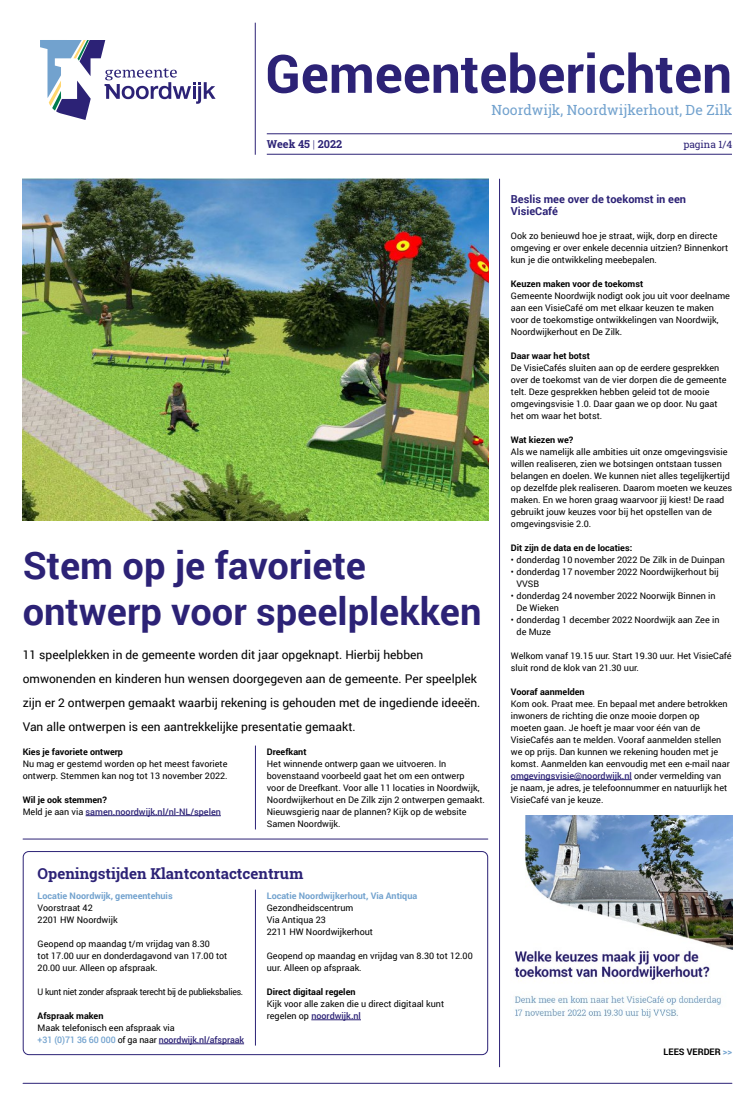
<style>
.page{position:relative;width:755px;height:1106px;background:#fff}
.page>*{position:absolute;margin:0;border:0;box-sizing:border-box;transform-origin:0 0}
._05_Kop_Artikel_Groo{font:700 53px "Roboto";color:#2c2276}
._05_Kop_Artikel_Groo-2{font:700 38px/46px "Roboto";color:#2c2276}
._06_Kop_Sub{font:700 15px "Roboto Slab";color:#2c2276}
._06_Kop_Sub-2{font:14px "Roboto Slab";color:#72a2ce}
._01_Body_Tekst-Inlei{font:12px/24px "Roboto";color:#000}
._07_Kopje_Alinea_11p{font:700 11px/12px "Roboto";color:#2c2276}
._05_Kop_Artikel_Groo-3{font:700 10.9px "Roboto Slab";color:#2c2276}
.t1{font:10px "Roboto Slab";color:#2c2276}
._02_Body_Tekst-Plain{font:9px/12px "Roboto";color:#000}
._12_Tussenkopje_9pt{font:700 9px "Roboto";color:#000}
._02_Body_Tekst-Plain-2{font:500 9px "Roboto";letter-spacing:-.01em;color:#2c2276}
._02_Body_Tekst-Plain-3{font:9px "Roboto";letter-spacing:-.025em;color:#000;scale:.95 1}
._02_Body_Tekst-Plain-4{font:700 9px "Roboto";color:#72a2ce}
._12_Tussenkopje_9pt-2{font:700 9px "Roboto";color:#72a2ce}
._03__Body_Tekst-Insp{font:700 9px "Roboto";color:#000}
.s1{font-weight:300}
.s2{font-weight:400;color:#000}
.s3{color:#72a2ce}
.s4{font-weight:500;color:#2c2276}
</style>
<div class="page">
<hr style="left:499px;top:179px;width:1px;height:888px;background:#2c2276">
<hr style="left:23px;top:1083px;width:708px;height:1px;background:#2c2276">
<img style="left:23px;top:179px;width:465px;height:342px">
<hr style="left:86px;top:815px;width:135px;height:1px;background:#2c2276">
<hr style="left:255px;top:745px;width:1px;height:84px;background:#2c2276">
<svg style="left:40px;top:40px;width:175px;height:80px"></svg>
<hr style="left:255px;top:23px;width:1px;height:132px;background:#2c2276">
<hr style="left:266px;top:154px;width:465px;height:1px;background:#2c2276">
<hr style="left:266px;top:133px;width:465px;height:1px;background:#2c2276">
<div style="left:23px;top:851px;width:465px;height:204px;border:1px solid #2c2276;border-radius:6px"></div>
<hr style="left:159px;top:1043px;width:85px;height:1px;background:#2c2276">
<hr style="left:311px;top:1019px;width:50px;height:1px;background:#2c2276">
<hr style="left:255px;top:889px;width:1px;height:156px;background:#2c2276">
<hr style="left:23px;top:838px;width:464px;height:1px;background:#2c2276">
<img style="left:513px;top:815px;width:218px;height:203px">
<hr style="left:510px;top:779px;width:121px;height:1px;background:#2c2276">
<p class="_05_Kop_Artikel_Groo" style="left:265px;top:37px;width:468px">Gemeenteberichten</p>
<p class="_06_Kop_Sub-2" style="left:491px;top:100px;width:242px">Noordwijk, Noordwijkerhout, De Zilk</p>
<p class="_05_Kop_Artikel_Groo-3" style="left:266px;top:137px;width:77px">Week 45 <span class="s1">|</span> 2022</p>
<p class="t1" style="left:682px;top:137px;width:50px">pagina 1/4</p>
<p class="_05_Kop_Artikel_Groo-2" style="left:23px;top:540px;width:460px">Stem op je favoriete ontwerp voor speelplekken</p>
<p class="_01_Body_Tekst-Inlei" style="left:23px;top:642px;width:459px">11 speelplekken in de gemeente worden dit jaar opgeknapt. Hierbij hebben omwonenden en kinderen hun wensen doorgegeven aan de gemeente. Per speelplek zijn er 2 ontwerpen gemaakt waarbij rekening is gehouden met de ingediende ideeën.<br>Van alle ontwerpen is een aantrekkelijke presentatie gemaakt.</p>
<p class="_12_Tussenkopje_9pt" style="left:23px;top:745px;width:102px">Kies je favoriete ontwerp</p>
<p class="_02_Body_Tekst-Plain" style="left:23px;top:757px;width:206px">Nu mag er gestemd worden op het meest favoriete ontwerp. Stemmen kan nog tot 13 november 2022.</p>
<p class="_12_Tussenkopje_9pt" style="left:23px;top:793px;width:86px">Wil je ook stemmen?</p>
<p class="_02_Body_Tekst-Plain-2" style="left:23px;top:805px;width:199px"><span class="s2">Meld je aan via</span> samen.noordwijk.nl/nl-NL/spelen</p>
<p class="_12_Tussenkopje_9pt" style="left:266px;top:745px;width:41px">Dreefkant</p>
<p class="_02_Body_Tekst-Plain" style="left:266px;top:757px;width:219px">Het winnende ontwerp gaan we uitvoeren. In bovenstaand voorbeeld gaat het om een ontwerp<br>voor de Dreefkant. Voor alle 11 locaties in Noordwijk, Noordwijkerhout en De Zilk zijn 2 ontwerpen gemaakt.<br>Nieuwsgierig naar de plannen? Kijk op de website Samen Noordwijk.</p>
<p class="_06_Kop_Sub" style="left:38px;top:863px;width:267px">Openingstijden Klantcontactcentrum</p>
<p class="_12_Tussenkopje_9pt-2" style="left:38px;top:889px;width:136px">Locatie Noordwijk, gemeentehuis</p>
<p class="_02_Body_Tekst-Plain" style="left:38px;top:901px;width:57px">Voorstraat 42</p>
<p class="_02_Body_Tekst-Plain" style="left:38px;top:913px;width:81px">2201 HW Noordwijk</p>
<p class="_02_Body_Tekst-Plain" style="left:38px;top:937px;width:174px">Geopend op maandag t/m vrijdag van 8.30</p>
<p class="_02_Body_Tekst-Plain" style="left:38px;top:949px;width:191px">tot 17.00 uur en donderdagavond van 17.00 tot<br>20.00 uur. Alleen op afspraak.</p>
<p class="_02_Body_Tekst-Plain-3" style="left:38px;top:985px;width:218px">U kunt niet zonder afspraak terecht bij de publieksbalies.</p>
<p class="_12_Tussenkopje_9pt" style="left:38px;top:1009px;width:67px">Afspraak maken</p>
<p class="_02_Body_Tekst-Plain" style="left:38px;top:1021px;width:138px">Maak telefonisch een afspraak via</p>
<p class="_02_Body_Tekst-Plain-2" style="left:38px;top:1033px;width:208px"><span class="s3">+31 (0)71 36 60 000</span> <span class="s2">of ga naar</span> noordwijk.nl/afspraak</p>
<p class="_02_Body_Tekst-Plain-4" style="left:266px;top:889px;width:152px">Locatie Noordwijkerhout, Via Antiqua</p>
<p class="_02_Body_Tekst-Plain" style="left:266px;top:901px;width:88px">Gezondheidscentrum</p>
<p class="_02_Body_Tekst-Plain" style="left:266px;top:913px;width:61px">Via Antiqua 23</p>
<p class="_02_Body_Tekst-Plain" style="left:266px;top:925px;width:108px">2211 HW Noordwijkerhout</p>
<p class="_02_Body_Tekst-Plain" style="left:266px;top:949px;width:207px">Geopend op maandag en vrijdag van 8.30 tot 12.00 uur. Alleen op afspraak.</p>
<p class="_12_Tussenkopje_9pt" style="left:266px;top:985px;width:90px">Direct digitaal regelen</p>
<p class="_02_Body_Tekst-Plain" style="left:266px;top:997px;width:179px">Kijk voor alle zaken die u direct digitaal kunt regelen op <span class="s4">noordwijk.nl</span></p>
<p class="_07_Kopje_Alinea_11p" style="left:510px;top:192px;width:177px">Beslis mee over de toekomst in een<br>VisieCafé</p>
<p class="_02_Body_Tekst-Plain" style="left:510px;top:229px;width:219px">Ook zo benieuwd hoe je straat, wijk, dorp en directe omgeving er over enkele decennia uitzien? Binnenkort kun je die ontwikkeling meebepalen.</p>
<p class="_12_Tussenkopje_9pt" style="left:510px;top:277px;width:134px">Keuzen maken voor de toekomst</p>
<p class="_02_Body_Tekst-Plain" style="left:510px;top:289px;width:220px">Gemeente Noordwijk nodigt ook jou uit voor deelname aan een VisieCafé om met elkaar keuzen te maken voor de toekomstige ontwikkelingen van Noordwijk, Noordwijkerhout en De Zilk.</p>
<p class="_12_Tussenkopje_9pt" style="left:510px;top:349px;width:80px">Daar waar het botst</p>
<p class="_02_Body_Tekst-Plain" style="left:510px;top:361px;width:217px">De VisieCafés sluiten aan op de eerdere gesprekken over de toekomst van de vier dorpen die de gemeente telt. Deze gesprekken hebben geleid tot de mooie omgevingsvisie 1.0. Daar gaan we op door. Nu gaat het om waar het botst.</p>
<p class="_12_Tussenkopje_9pt" style="left:510px;top:433px;width:64px">Wat kiezen we?</p>
<p class="_02_Body_Tekst-Plain" style="left:510px;top:445px;width:223px">Als we namelijk alle ambities uit onze omgevingsvisie willen realiseren, zien we botsingen ontstaan tussen belangen en doelen. We kunnen niet alles tegelijkertijd op dezelfde plek realiseren. Daarom moeten we keuzes maken. En we horen graag waarvoor jij kiest! De raad gebruikt jouw keuzes voor bij het opstellen van de omgevingsvisie 2.0.</p>
<p class="_12_Tussenkopje_9pt" style="left:510px;top:541px;width:123px">Dit zijn de data en de locaties:</p>
<p class="_02_Body_Tekst-Plain" style="left:510px;top:553px;width:215px">• donderdag 10 november 2022 De Zilk in de Duinpan</p>
<p class="_02_Body_Tekst-Plain" style="left:516px;top:565px;width:203px;text-indent:-6px">• donderdag 17 november 2022 Noordwijkerhout bij<br>VVSB</p>
<p class="_02_Body_Tekst-Plain" style="left:516px;top:589px;width:200px;text-indent:-6px">• donderdag 24 november 2022 Noorwijk Binnen in<br>De Wieken</p>
<p class="_02_Body_Tekst-Plain" style="left:516px;top:613px;width:204px;text-indent:-6px">• donderdag 1 december 2022 Noordwijk aan Zee in de Muze</p>
<p class="_02_Body_Tekst-Plain" style="left:510px;top:649px;width:222px">Welkom vanaf 19.15 uur. Start 19.30 uur. Het VisieCafé sluit rond de klok van 21.30 uur.</p>
<p class="_12_Tussenkopje_9pt" style="left:510px;top:685px;width:75px">Vooraf aanmelden</p>
<p class="_02_Body_Tekst-Plain" style="left:510px;top:697px;width:220px">Kom ook. Praat mee. En bepaal met andere betrokken inwoners de richting die onze mooie dorpen op moeten gaan. Je hoeft je maar voor één van de VisieCafés aan te melden. Vooraf aanmelden stellen we op prijs. Dan kunnen we rekening houden met je komst. Aanmelden kan eenvoudig met een e-mail naar <span class="s4">omgevingsvisie@noordwijk.nl</span> onder vermelding van je naam, je adres, je telefoonnummer en natuurlijk het VisieCafé van je keuze.</p>
<p class="_03__Body_Tekst-Insp" style="left:663px;top:1045px;width:70px">LEES VERDER <span class="s3">&gt;&gt;</span></p>
</div>
